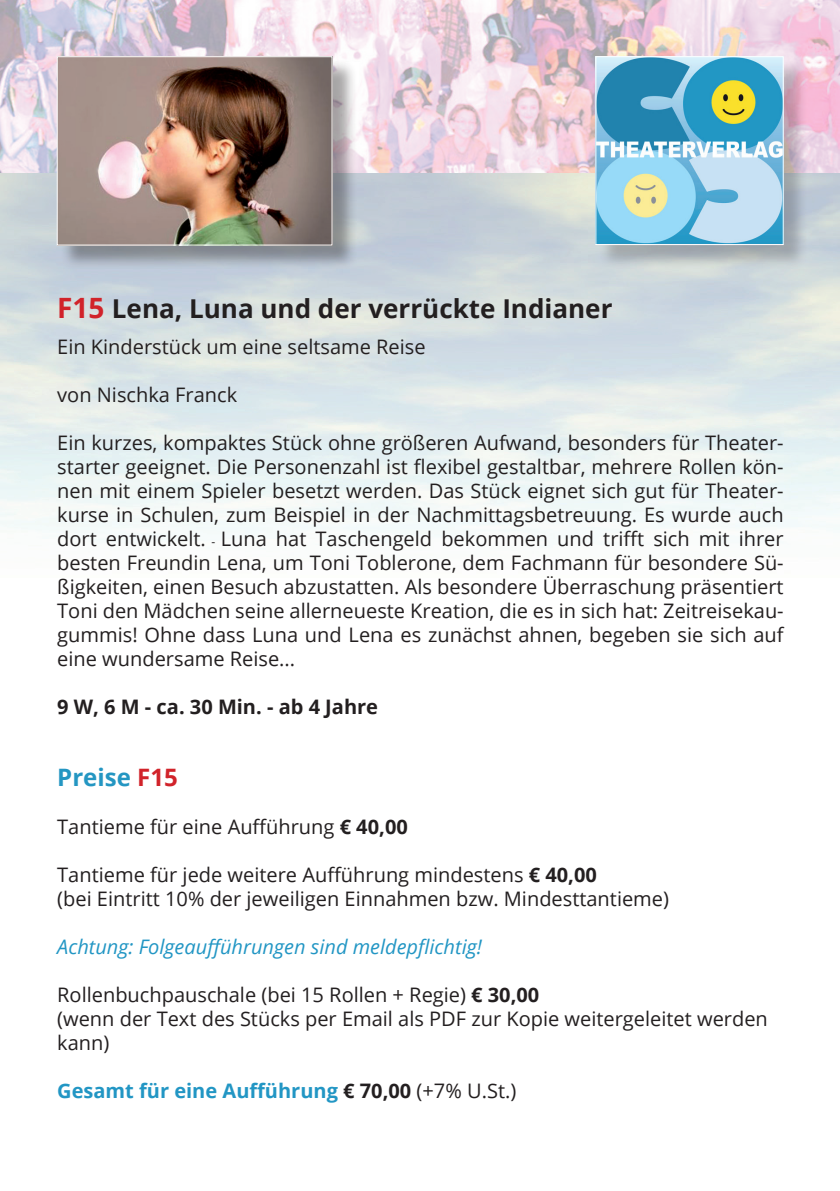
<style>
.page{position:relative;width:840px;height:1191px;background:#fff}
.page>*{position:absolute;margin:0;border:0;box-sizing:border-box;transform-origin:0 0}
.t1{font:700 26px "Open Sans";color:#231f20}
.t2{font:700 24px "Open Sans";color:#2496c2}
.t3{font:20px/24px "Open Sans";color:#231f20}
.t4{font:italic 20px "Open Sans";color:#2296c4}
.t5{font:700 20px "Open Sans";color:#2296c4}
.t6{font:700 20px "Open Sans";color:#231f20}
.s1{font-size:28px;color:#d1232a}
.s2{font-size:12px}
.s3{color:#d1232a}
.s4{font-weight:700}
.s5{color:#231f20}
.s6{font-weight:400;color:#231f20}
</style>
<div class="page">
<img style="left:0;top:0;width:839px;height:545px">
<div style="left:598px;top:59px;width:210px;height:211px;background:#231f20;opacity:.25"></div>
<img style="left:597px;top:58px;width:184px;height:185px">
<div style="left:595px;top:56px;width:188px;height:189px;border:1px solid #fff"></div>
<div style="left:60px;top:59px;width:297px;height:211px;background:#231f20;opacity:.4"></div>
<img style="left:59px;top:58px;width:271px;height:185px">
<div style="left:57px;top:56px;width:275px;height:189px;border:1px solid #fff"></div>
<h1 class="t1" style="left:57px;top:290px;width:556px"><span class="s1">F15</span> Lena, Luna und der verrückte Indianer</h1>
<p class="t3" style="left:57px;top:334px;width:370px">Ein Kinderstück um eine seltsame Reise</p>
<p class="t3" style="left:57px;top:382px;width:181px">von Nischka Franck</p>
<p class="t3" style="left:57px;top:430px;width:727px;text-align:justify">Ein kurzes, kompaktes Stück ohne größeren Aufwand, besonders für Theater&shy;starter geeignet. Die Personenzahl ist flexibel gestaltbar, mehrere Rollen kön&shy;nen mit einem Spieler besetzt werden. Das Stück eignet sich gut für Theater&shy;kurse in Schulen, zum Beispiel in der Nachmittagsbetreuung. Es wurde auch dort entwickelt. <span class="s2">-</span> Luna hat Taschengeld bekommen und trifft sich mit ihrer besten Freundin Lena, um Toni Toblerone, dem Fachmann für besondere Sü&shy;ßigkeiten, einen Besuch abzustatten. Als besondere Überraschung präsentiert Toni den Mädchen seine allerneueste Kreation, die es in sich hat: Zeitreisekau&shy;gummis! Ohne dass Luna und Lena es zunächst ahnen, begeben sie sich auf eine wundersame Reise...</p>
<p class="t6" style="left:57px;top:692px;width:322px">9 W, 6 M - ca. 30 Min. - ab 4 Jahre</p>
<p class="t2" style="left:57px;top:760px;width:122px">Preise <span class="s3">F15</span></p>
<p class="t3" style="left:57px;top:814px;width:352px">Tantieme für eine Aufführung <span class="s4">€ 40,00</span></p>
<p class="t3" style="left:57px;top:862px;width:613px">Tantieme für jede weitere Aufführung mindestens <span class="s4">€ 40,00<br></span>(bei Eintritt 10% der jeweiligen Einnahmen bzw. Mindesttantieme)</p>
<p class="t4" style="left:57px;top:933px;width:426px">Achtung: Folgeaufführungen sind meldepflichtig!</p>
<p class="t3" style="left:57px;top:982px;width:711px">Rollenbuchpauschale (bei 15 Rollen + Regie) <span class="s4">€ 30,00<br></span>(wenn der Text des Stücks per Email als PDF zur Kopie weitergeleitet werden kann)</p>
<p class="t5" style="left:57px;top:1076px;width:460px">Gesamt für eine Aufführung <span class="s5">€ 70,00</span> <span class="s6">(+7% U.St.)</span></p>
</div>
